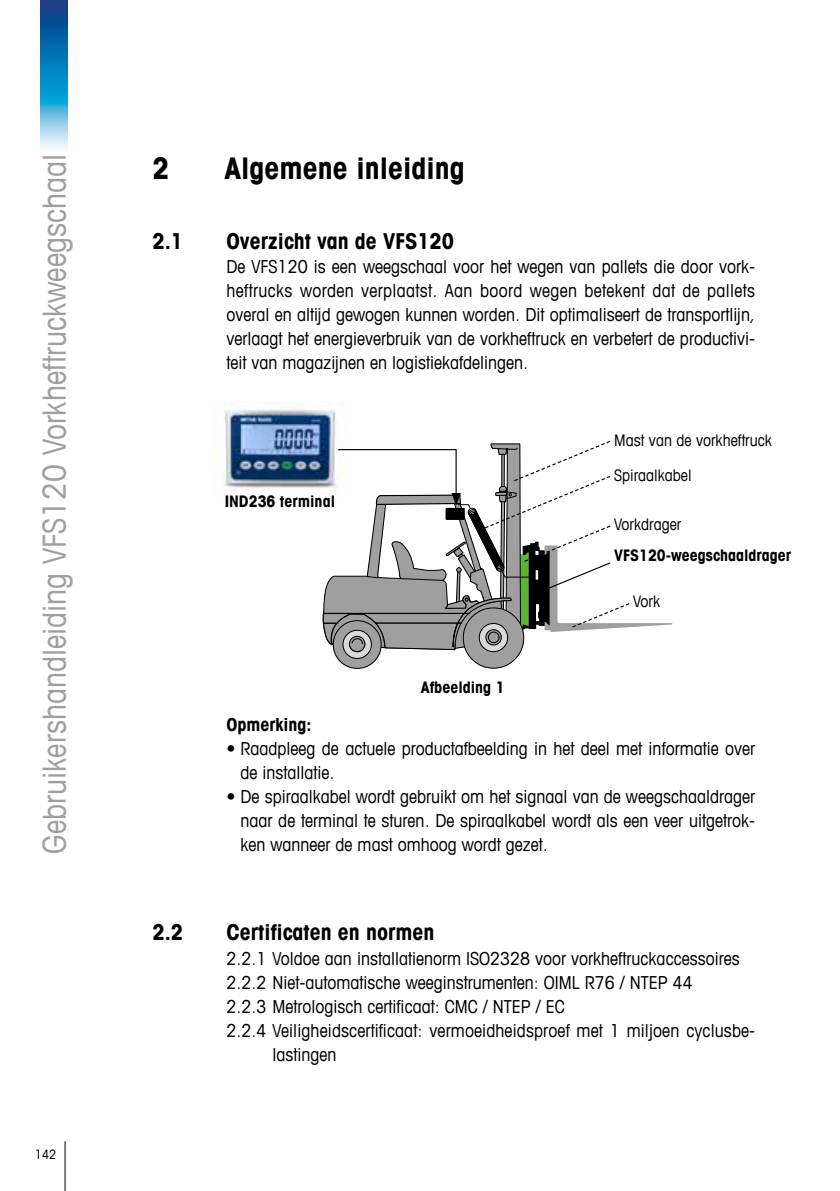
<style>
.page{position:relative;width:840px;height:1191px;background:#fff}
.page>*{position:absolute;margin:0;border:0;box-sizing:border-box;transform-origin:0 0}
.t1{font:condensed 32px "Avant Garde Com";color:#9f9fa0}
.t2{font:700 condensed 30px "Avant Garde Com";color:#000}
.t3{font:700 condensed 22px "Avant Garde Com";color:#000}
.t4{font:condensed 18px/24px "Avant Garde Com";color:#000;text-align:justify}
.t5{font:700 condensed 18px "Avant Garde Com";color:#000}
.t6{font:700 condensed 16px "Avant Garde Com";color:#000}
.t7{font:condensed 16px/35px "Avant Garde Com";color:#000}
.t8{font:condensed 13px "Avant Garde Com";color:#000}
</style>
<div class="page">
<hr style="left:64px;top:1141px;width:1px;height:50px;background:#000">
<img style="left:212px;top:409px;width:110px;height:83px">
<svg style="left:322px;top:410px;width:350px;height:259px"></svg>
<img style="left:41px;top:0;width:26px;height:150px">
<h1 class="t1" style="left:34px;top:853px;width:701px;rotate:-90deg">Gebruikershandleiding VFS120 Vorkheftruckweegschaal</h1>
<p class="t8" style="left:35px;top:1146px;width:23px">142</p>
<h2 class="t2" style="left:152px;top:149px;width:18px">2</h2>
<h2 class="t2" style="left:224px;top:149px;width:242px">Algemene inleiding</h2>
<p class="t3" style="left:152px;top:226px;width:32px">2.1</p>
<p class="t3" style="left:226px;top:226px;width:229px">Overzicht van de VFS120</p>
<p class="t4" style="left:226px;top:254px;width:530px">De VFS120 is een weegschaal voor het wegen van pallets die door vork&shy;heftrucks worden verplaatst. Aan boord wegen betekent dat de pallets overal en altijd gewogen kunnen worden. Dit optimaliseert de transportlijn, verlaagt het energieverbruik van de vorkheftruck en verbetert de productivi&shy;teit van magazijnen en logistiekafdelingen.</p>
<p class="t6" style="left:225px;top:491px;width:112px">IND236 terminal</p>
<p class="t6" style="left:420px;top:676px;width:85px">Afbeelding 1</p>
<p class="t7" style="left:614px;top:422px;width:159px">Mast van de vorkheftruck<br>Spiraalkabel</p>
<p class="t7" style="left:614px;top:506px;width:68px">Vorkdrager</p>
<p class="t6" style="left:614px;top:545px;width:178px">VFS120-weegschaaldrager</p>
<p class="t7" style="left:632px;top:583px;width:28px">Vork</p>
<p class="t5" style="left:226px;top:712px;width:86px">Opmerking:</p>
<p class="t4" style="left:240px;top:736px;width:515px;text-indent:-14px">• Raadpleeg de actuele productafbeelding in het deel met informatie over de installatie.</p>
<p class="t4" style="left:240px;top:784px;width:516px;text-indent:-14px">• De spiraalkabel wordt gebruikt om het signaal van de weegschaaldrager naar de terminal te sturen. De spiraalkabel wordt als een veer uitgetrok&shy;ken wanneer de mast omhoog wordt gezet.</p>
<p class="t3" style="left:152px;top:918px;width:32px">2.2</p>
<p class="t3" style="left:226px;top:918px;width:209px">Certificaten en normen</p>
<p class="t4" style="left:226px;top:945px;width:514px">2.2.1 Voldoe aan installatienorm ISO2328 voor vorkheftruckaccessoires</p>
<p class="t4" style="left:226px;top:969px;width:467px">2.2.2 Niet-automatische weeginstrumenten: OIML R76 / NTEP 44</p>
<p class="t4" style="left:226px;top:993px;width:339px">2.2.3 Metrologisch certificaat: CMC / NTEP / EC</p>
<p class="t4" style="left:226px;top:1017px;width:529px">2.2.4 Veiligheidscertificaat: vermoeidheidsproef met 1 miljoen cyclusbe-</p>
<p class="t4" style="left:272px;top:1041px;width:65px">lastingen</p>
</div>
